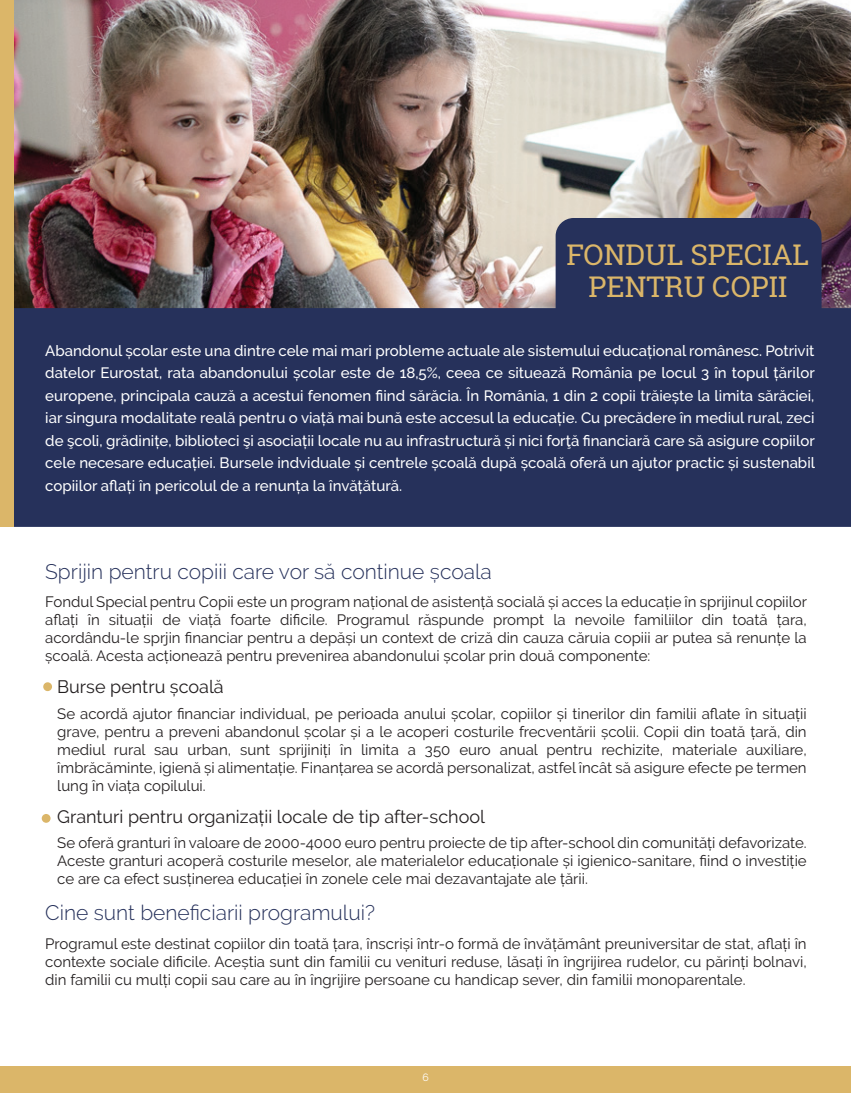
<style>
.page{position:relative;width:851px;height:1093px;background:#fff}
.page>*{position:absolute;margin:0;border:0;box-sizing:border-box;transform-origin:0 0}
.t1{font:28.5px/32.4px "Roboto Slab";color:#dbb669;text-align:center}
.t2{font:300 21px "Raleway";color:#26315b}
.t3{font:18px "Raleway";color:#231f20}
.t4{font:15px/18px "Raleway";color:#231f20;text-align:justify}
.t5{font:500 15px/22.5px "Raleway";color:#fff;text-align:justify}
.t6{font:10.5px "Raleway";color:#fff}
</style>
<div class="page">
<img style="left:14px;top:0;width:836px;height:218px">
<div style="left:0;top:1066px;width:850px;height:27px;background:#dbb669"></div>
<div style="left:43px;top:682px;width:9px;height:9px;background:#dbb669;border-radius:50%"></div>
<div style="left:42px;top:814px;width:9px;height:9px;background:#dbb669;border-radius:50%"></div>
<svg style="left:14px;top:218px;width:836px;height:309px;background:#3a3d5e"></svg>
<div style="left:0;top:0;width:14px;height:527px;background:#dbb669"></div>
<h1 class="t1" style="left:566px;top:238px;width:244px">FONDUL SPECIAL<br>PENTRU COPII</h1>
<p class="t5" style="left:45px;top:339px;width:771px">Abandonul școlar este una dintre cele mai mari probleme actuale ale sistemului educațional românesc. Potrivit datelor Eurostat, rata abandonului școlar este de 18,5%, ceea ce situează România pe locul 3 în topul țărilor europene, principala cauză a acestui fenomen fiind sărăcia. În România, 1 din 2 copii trăiește la limita sărăciei, iar singura modalitate reală pentru o viață mai bună este accesul la educație. Cu precădere în mediul rural, zeci de şcoli, grădinițe, biblioteci şi asociații locale nu au infrastructură și nici forţă financiară care să asigure copiilor cele necesare educației. Bursele indviduale și centrele școală după școală oferă un ajutor practic și sustenabil copiilor aflați în pericolul de a renunța la învățătură.</p>
<h2 class="t2" style="left:45px;top:559px;width:448px">Sprijin pentru copiii care vor să continue școala</h2>
<p class="t4" style="left:45px;top:593px;width:763px">Fondul Special pentru Copii este un program național de asistență socială și acces la educație în sprijinul copiilor aflați în situații de viață foarte dificile. Programul răspunde prompt la nevoile familiilor din toată țara, acordându-le sprjin financiar pentru a depăși un context de criză din cauza căruia copiii ar putea să renunțe la școală. Acesta acționează pentru prevenirea abandonului școlar prin două componente:</p>
<p class="t3" style="left:57px;top:676px;width:168px">Burse pentru școală</p>
<p class="t4" style="left:57px;top:704px;width:750px">Se acordă ajutor financiar individual, pe perioada anului școlar, copiilor și tinerilor din familii aflate în situații grave, pentru a preveni abandonul școlar și a le acoperi costurile frecventării școlii. Copii din toată țară, din mediul rural sau urban, sunt sprijiniți în limita a 350 euro anual pentru rechizite, materiale auxiliare, îmbrăcăminte, igienă și alimentație. Finanțarea se acordă personalizat, astfel încât să asigure efecte pe termen lung în viața copilului.</p>
<p class="t3" style="left:57px;top:806px;width:429px">Granturi pentru organizații locale de tip after-school</p>
<p class="t4" style="left:57px;top:834px;width:750px">Se oferă granturi în valoare de 2000-4000 euro pentru proiecte de tip after-school din comunități defavorizate.<br>Aceste granturi acoperă costurile meselor, ale materialelor educaționale și igienico-sanitare, fiind o investiție ce are ca efect susținerea educației în zonele cele mai dezavantajate ale țării.</p>
<h2 class="t2" style="left:45px;top:900px;width:331px">Cine sunt beneficiarii programului?</h2>
<p class="t4" style="left:45px;top:934px;width:762px">Programul este destinat copiilor din toată țara, înscriși într-o formă de învățământ preuniversitar de stat, aflați în contexte sociale dificile. Aceștia sunt din familii cu venituri reduse, lăsați în îngrijirea rudelor, cu părinți bolnavi, din familii cu mulți copii sau care au în îngrijire persoane cu handicap sever, din familii monoparentale.</p>
<p class="t6" style="left:422px;top:1070px;width:8px">6</p>
</div>
